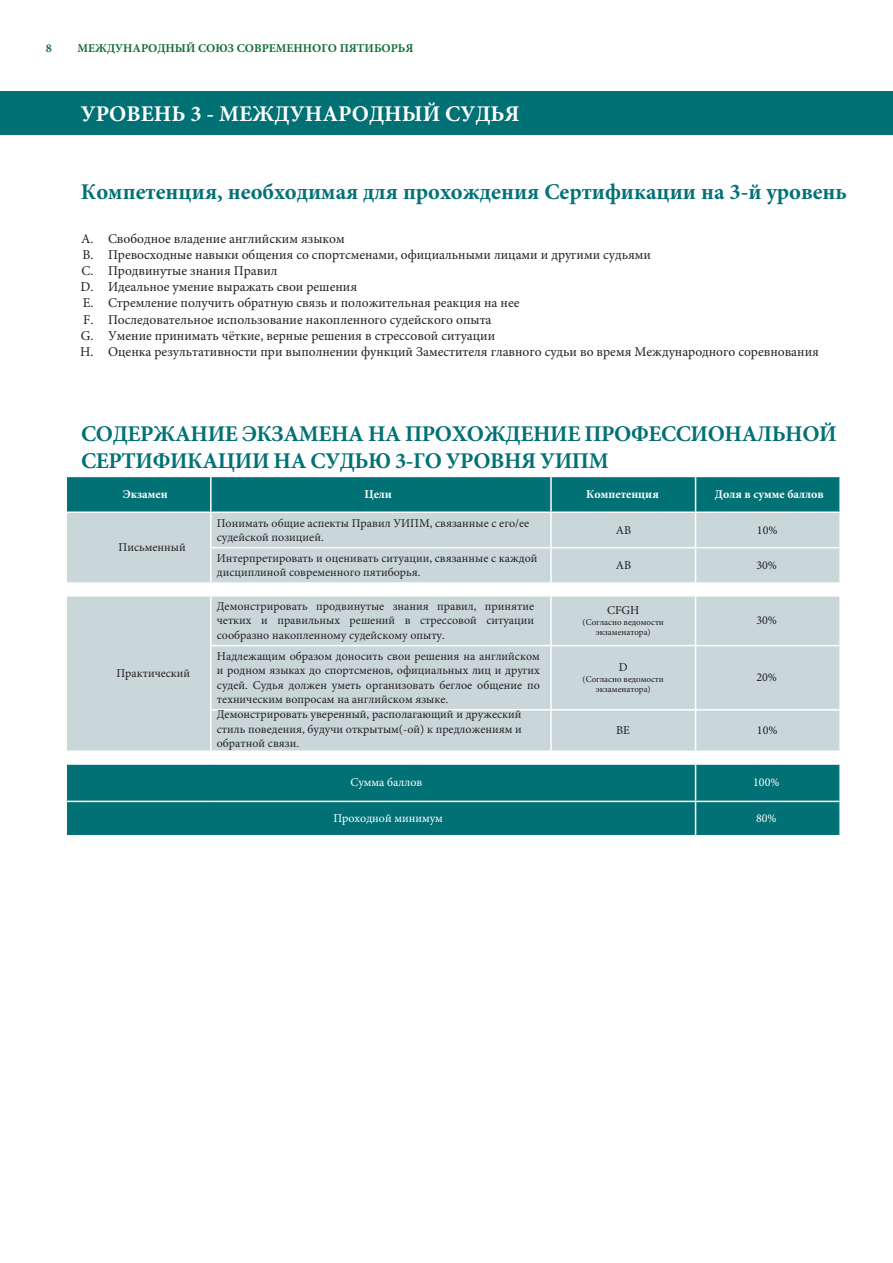
<style>
.page{position:relative;width:893px;height:1263px;background:#fff}
.page>*{position:absolute;margin:0;border:0;box-sizing:border-box;transform-origin:0 0}
.t1{font:700 22.5px/27px "Minion Pro";letter-spacing:-.02em;color:#027175}
.t2{font:700 22.5px "Minion Pro";color:#027175}
.t3{font:700 22.5px "Minion Pro";color:#fff}
.t4{font:13.5px/16.2px "Minion Pro";color:#231f20}
.t5{font:12px/14.4px "Minion Pro";color:#231f20;text-align:justify}
.t6{font:700 12px "Minion Pro";color:#116f39}
.t7{font:700 12px "Minion Pro";color:#fff}
.t8{font:12px "Minion Pro";color:#fff}
.t9{font:9px/10.8px "Minion Pro";color:#231f20;text-align:center}
</style>
<div class="page">
<div style="left:0;top:91px;width:893px;height:44px;background:#027175"></div>
<svg style="left:67px;top:477px;width:772px;height:358px;background:#1c7f83"></svg>
<div style="left:67px;top:513px;width:772px;height:237px;background:#cad7d9"></div>
<hr style="left:210px;top:477px;width:2px;height:34px;background:#fff">
<hr style="left:550px;top:477px;width:2px;height:34px;background:#fff">
<hr style="left:695px;top:477px;width:1px;height:34px;background:#fff">
<hr style="left:65px;top:511px;width:146px;height:2px;background:#fff">
<hr style="left:211px;top:511px;width:340px;height:2px;background:#fff">
<hr style="left:210px;top:513px;width:2px;height:34px;background:#fff">
<hr style="left:551px;top:511px;width:145px;height:2px;background:#fff">
<hr style="left:550px;top:513px;width:2px;height:34px;background:#fff">
<hr style="left:696px;top:511px;width:145px;height:2px;background:#fff">
<hr style="left:695px;top:513px;width:1px;height:34px;background:#fff">
<hr style="left:210px;top:547px;width:341px;height:1px;background:#fff">
<hr style="left:210px;top:548px;width:2px;height:34px;background:#fff">
<hr style="left:551px;top:547px;width:145px;height:1px;background:#fff">
<hr style="left:550px;top:548px;width:2px;height:34px;background:#fff">
<hr style="left:696px;top:547px;width:145px;height:1px;background:#fff">
<hr style="left:695px;top:548px;width:1px;height:34px;background:#fff">
<hr style="left:65px;top:582px;width:146px;height:2px;background:#fff">
<hr style="left:211px;top:582px;width:340px;height:2px;background:#fff">
<hr style="left:551px;top:582px;width:145px;height:2px;background:#fff">
<hr style="left:696px;top:582px;width:145px;height:2px;background:#fff">
<hr style="left:65px;top:595px;width:146px;height:2px;background:#fff">
<hr style="left:211px;top:595px;width:340px;height:2px;background:#fff">
<hr style="left:210px;top:597px;width:2px;height:48px;background:#fff">
<hr style="left:551px;top:595px;width:145px;height:2px;background:#fff">
<hr style="left:550px;top:597px;width:2px;height:48px;background:#fff">
<hr style="left:696px;top:595px;width:145px;height:2px;background:#fff">
<hr style="left:695px;top:597px;width:1px;height:48px;background:#fff">
<hr style="left:210px;top:645px;width:341px;height:1px;background:#fff">
<hr style="left:210px;top:646px;width:2px;height:63px;background:#fff">
<hr style="left:551px;top:645px;width:145px;height:1px;background:#fff">
<hr style="left:550px;top:646px;width:2px;height:63px;background:#fff">
<hr style="left:696px;top:645px;width:145px;height:1px;background:#fff">
<hr style="left:695px;top:646px;width:1px;height:63px;background:#fff">
<hr style="left:210px;top:709px;width:341px;height:2px;background:#fff">
<hr style="left:210px;top:711px;width:2px;height:39px;background:#fff">
<hr style="left:551px;top:709px;width:145px;height:2px;background:#fff">
<hr style="left:550px;top:711px;width:2px;height:39px;background:#fff">
<hr style="left:696px;top:709px;width:145px;height:2px;background:#fff">
<hr style="left:695px;top:711px;width:1px;height:39px;background:#fff">
<hr style="left:65px;top:750px;width:146px;height:2px;background:#fff">
<hr style="left:211px;top:750px;width:340px;height:2px;background:#fff">
<hr style="left:551px;top:750px;width:145px;height:2px;background:#fff">
<hr style="left:696px;top:750px;width:145px;height:2px;background:#fff">
<hr style="left:65px;top:763px;width:146px;height:2px;background:#fff">
<hr style="left:211px;top:763px;width:340px;height:2px;background:#fff">
<hr style="left:551px;top:763px;width:145px;height:2px;background:#fff">
<hr style="left:696px;top:763px;width:145px;height:2px;background:#fff">
<hr style="left:695px;top:765px;width:1px;height:36px;background:#fff">
<hr style="left:65px;top:801px;width:146px;height:1px;background:#fff">
<hr style="left:211px;top:801px;width:340px;height:1px;background:#fff">
<hr style="left:551px;top:801px;width:145px;height:1px;background:#fff">
<hr style="left:696px;top:801px;width:145px;height:1px;background:#fff">
<hr style="left:695px;top:802px;width:1px;height:33px;background:#fff">
<p class="t6" style="left:46px;top:40px;width:7px">8</p>
<p class="t6" style="left:78px;top:40px;width:337px">МЕЖДУНАРОДНЫЙ СОЮЗ СОВРЕМЕННОГО ПЯТИБОРЬЯ</p>
<h1 class="t3" style="left:81px;top:98px;width:440px">УРОВЕНЬ 3 - МЕЖДУНАРОДНЫЙ СУДЬЯ</h1>
<h1 class="t2" style="left:81px;top:176px;width:767px">Компетенция, необходимая для прохождения Сертификации на 3-й уровень</h1>
<p class="t4" style="left:80px;top:230px;width:740px">A. Свободное владение английским языком<br>B. Превосходные навыки общения со спортсменами, официальными лицами и другими судьями<br>C. Продвинутые знания Правил<br>D. Идеальное умение выражать свои решения<br>E. Стремление получить обратную связь и положительная реакция на нее<br>F. Последовательное использование накопленного судейского опыта<br>G. Умение принимать чёткие, верные решения в стрессовой ситуации<br>H. Оценка результативности при выполнении функций Заместителя главного судьи во время Международного соревнования</p>
<h1 class="t1" style="left:81px;top:420px;width:757px">СОДЕРЖАНИЕ ЭКЗАМЕНА НА ПРОХОЖДЕНИЕ ПРОФЕССИОНАЛЬНОЙ<br>СЕРТИФИКАЦИИ НА СУДЬЮ 3-ГО УРОВНЯ УИПМ</h1>
<p class="t7" style="left:123px;top:486px;width:47px">Экзамен</p>
<p class="t7" style="left:364px;top:486px;width:29px">Цели</p>
<p class="t7" style="left:586px;top:486px;width:74px">Компетенция</p>
<p class="t7" style="left:715px;top:486px;width:110px">Доля в сумме баллов</p>
<p class="t5" style="left:119px;top:540px;width:69px">Письменный</p>
<p class="t5" style="left:116px;top:666px;width:75px">Практический</p>
<p class="t5" style="left:217px;top:515px;width:314px">Понимать общие аспекты Правил УИПМ, связанные с его/ее судейской позицией.</p>
<p class="t5" style="left:616px;top:523px;width:17px">AB</p>
<p class="t5" style="left:757px;top:523px;width:22px">10%</p>
<p class="t5" style="left:217px;top:551px;width:322px">Интерпретировать и оценивать ситуации, связанные с каждой дисциплиной современного пятиборья.</p>
<p class="t5" style="left:616px;top:558px;width:17px">AB</p>
<p class="t5" style="left:756px;top:558px;width:22px">30%</p>
<p class="t5" style="left:217px;top:599px;width:319px">Демонстрировать продвинутые знания правил, принятие четких и правильных решений в стрессовой ситуации сообразно накопленному судейскому опыту.</p>
<p class="t5" style="left:607px;top:603px;width:34px">CFGH</p>
<p class="t9" style="left:583px;top:616px;width:83px">(Согласно ведомости экзаменатора)</p>
<p class="t5" style="left:756px;top:613px;width:22px">30%</p>
<p class="t5" style="left:217px;top:649px;width:324px">Надлежащим образом доносить свои решения на английском и родном языках до спортсменов, официальных лиц и других судей. Судья должен уметь организовать беглое общение по техническим вопросам на английском языке.</p>
<p class="t5" style="left:619px;top:660px;width:10px">D</p>
<p class="t9" style="left:583px;top:673px;width:83px">(Согласно ведомости экзаменатора)</p>
<p class="t5" style="left:756px;top:670px;width:22px">20%</p>
<p class="t5" style="left:217px;top:707px;width:307px">Демонстрировать уверенный, располагающий и дружеский стиль поведения, будучи открытым(-ой) к предложениям и обратной связи.</p>
<p class="t5" style="left:616px;top:723px;width:15px">BE</p>
<p class="t5" style="left:757px;top:723px;width:22px">10%</p>
<p class="t8" style="left:350px;top:774px;width:73px">Сумма баллов</p>
<p class="t8" style="left:753px;top:774px;width:28px">100%</p>
<p class="t8" style="left:333px;top:810px;width:111px">Проходной минимум</p>
<p class="t8" style="left:756px;top:810px;width:22px">80%</p>
</div>
